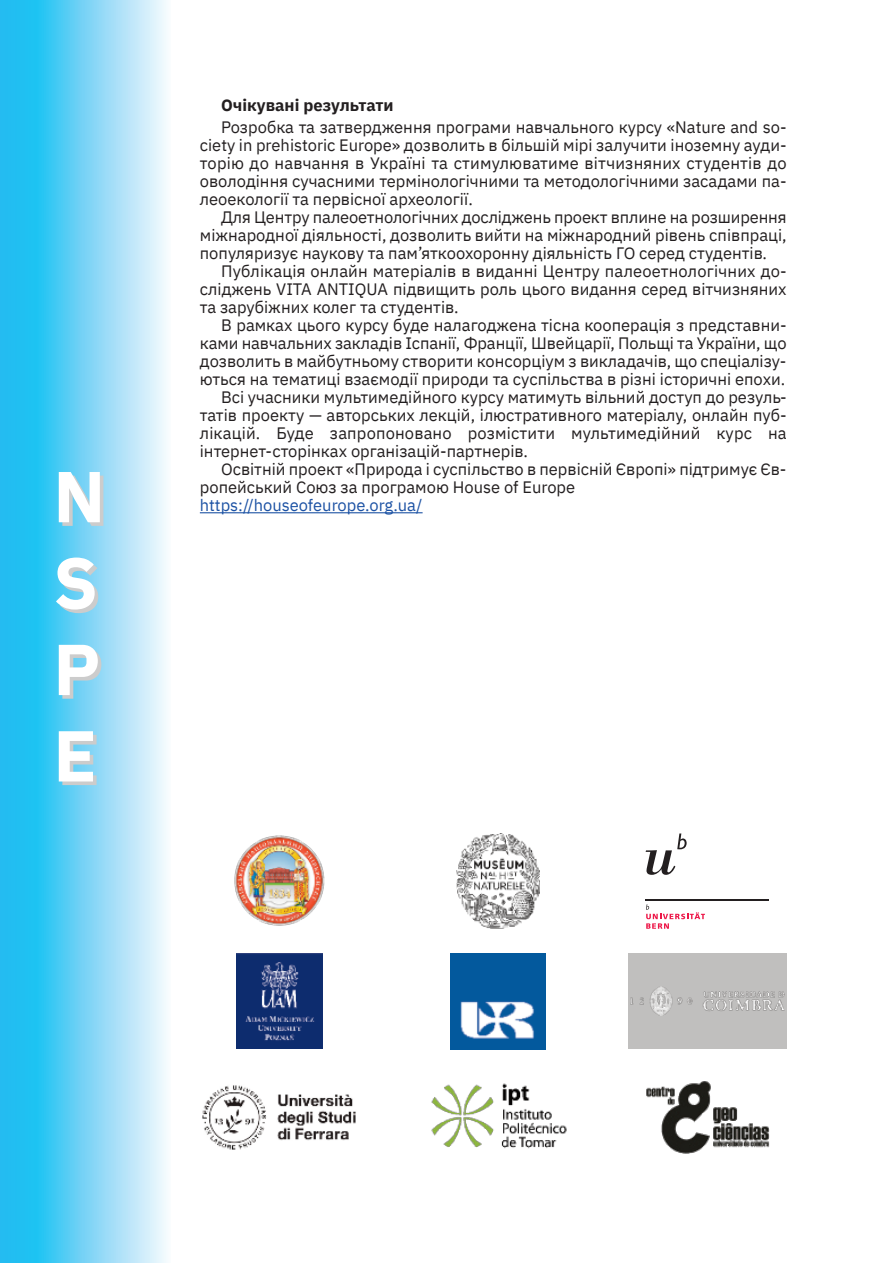
<style>
.page{position:relative;width:893px;height:1263px;background:#fff}
.page>*{position:absolute;margin:0;border:0;box-sizing:border-box;transform-origin:0 0}
.t1{font:700 72px/86.4px "IBM Plex Sans";color:#fff;text-align:justify}
.t2{font:16.5px/18px "IBM Plex Sans";color:#231f20;text-align:justify}
.t3{font:16.5px "IBM Plex Sans";color:#1c52a4}
.t4{font:700 16.5px "IBM Plex Sans";color:#231f20}
</style>
<div class="page">
<svg style="left:0;top:0;width:167px;height:1263px;background:#76d5f6"></svg>
<hr style="left:200px;top:512px;width:223px;height:1px;background:#1c52a4">
<svg style="left:646px;top:833px;width:41px;height:42px"></svg>
<hr style="left:646px;top:899px;width:123px;height:1px;background:#231f20">
<svg style="left:646px;top:904px;width:59px;height:25px"></svg>
<img style="left:456px;top:833px;width:83px;height:96px">
<img style="left:450px;top:954px;width:95px;height:95px">
<div style="left:628px;top:953px;width:159px;height:95px;background:#c0bfbe"></div>
<img style="left:631px;top:986px;width:153px;height:29px">
<img style="left:431px;top:1083px;width:136px;height:66px">
<img style="left:202px;top:1085px;width:154px;height:65px">
<img style="left:234px;top:835px;width:91px;height:91px">
<img style="left:236px;top:954px;width:86px;height:95px">
<img style="left:646px;top:1081px;width:124px;height:73px">
<h1 class="t1" style="left:53px;top:452px;width:54px">N S P E</h1>
<p class="t4" style="left:221px;top:94px;width:174px">Очікувані результати</p>
<p class="t2" style="left:200px;top:118px;width:588px;text-indent:21px">Розробка та затвердження програми навчального курсу «Nature and so&shy;ciety in prehistoric Europe» дозволить в більшій мірі залучити іноземну ауди&shy;торію до навчання в Україні та стимулюватиме вітчизняних студентів до оволодіння сучасними термінологічними та методологічними засадами па&shy;леоекології та первісної археології.</p>
<p class="t2" style="left:200px;top:208px;width:588px;text-indent:21px">Для Центру палеоетнологічних досліджень проект вплине на розширення міжнародної діяльності, дозволить вийти на міжнародний рівень співпраці, популяризує наукову та пам’яткоохоронну діяльність ГО серед студентів.</p>
<p class="t2" style="left:200px;top:262px;width:588px;text-indent:21px">Публікація онлайн матеріалів в виданні Центру палеоетнологічних до&shy;сліджень VITA ANTIQUA підвищить роль цього видання серед вітчизняних та зарубіжних колег та студентів.</p>
<p class="t2" style="left:221px;top:316px;width:567px">В рамках цього курсу буде налагоджена тісна кооперація з представни-</p>
<p class="t2" style="left:200px;top:334px;width:588px">ками навчальних закладів Іспанії, Франції, Швейцарії, Польщі та України, що</p>
<p class="t2" style="left:200px;top:352px;width:588px">дозволить в майбутньому створити консорціум з викладачів, що спеціалізу-</p>
<p class="t2" style="left:200px;top:370px;width:587px">ються на тематиці взаємодії природи та суспільства в різні історичні епохи.</p>
<p class="t2" style="left:221px;top:388px;width:567px">Всі учасники мультимедійного курсу матимуть вільний доступ до резуль-</p>
<p class="t2" style="left:200px;top:406px;width:588px">татів проекту — авторських лекцій, ілюстративного матеріалу, онлайн пуб-</p>
<p class="t2" style="left:200px;top:424px;width:588px">лікацій. Буде запропоновано розмістити мультимедійний курс на</p>
<p class="t2" style="left:200px;top:442px;width:330px">інтернет-сторінках організацій-партнерів.</p>
<p class="t2" style="left:221px;top:460px;width:567px">Освітній проект «Природа і суспільство в первісній Європі» підтримує Єв-</p>
<p class="t2" style="left:200px;top:478px;width:377px">ропейський Союз за програмою House of Europe</p>
<p class="t3" style="left:200px;top:494px;width:224px">https://houseofeurope.org.ua/</p>
</div>
